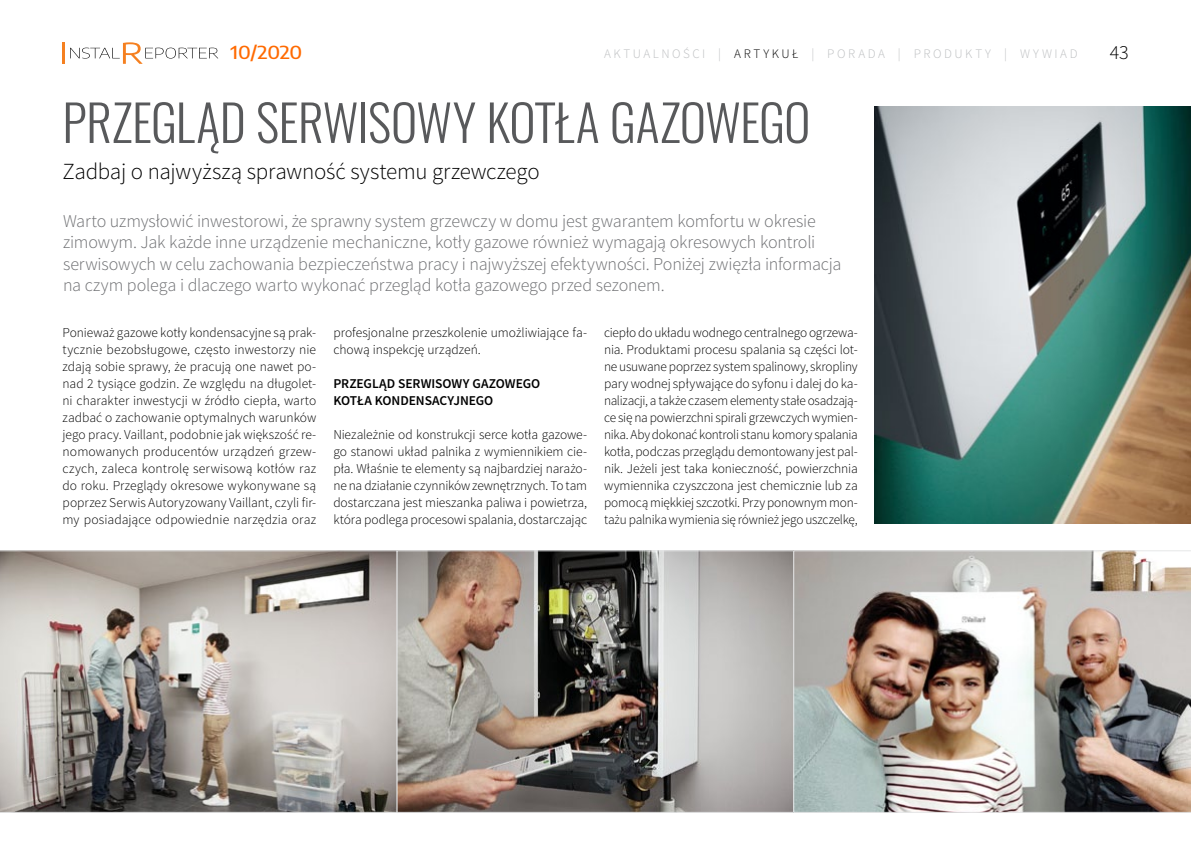
<style>
.page{position:relative;width:1191px;height:842px;background:#fff}
.page>*{position:absolute;margin:0;border:0;box-sizing:border-box;transform-origin:0 0}
.t1{font:300 50px "Oswald";letter-spacing:-.01em;color:#58595b}
.t2{font:300 23px "Source Sans Pro";letter-spacing:-.01em;color:#000}
.t3{font:300 20px "Source Sans Pro";color:#000}
.t4{font:300 18px/21.6px "Source Sans Pro";letter-spacing:-.01em;color:#6d6e71}
.t5{font:500 18px "Encode Sans";letter-spacing:-.015em;color:#ff6a00;scale:1.11 1}
.t6{font:300 13.5px/17px "Source Sans Pro";letter-spacing:-.005em;color:#000;text-align:justify}
.t7{font:600 13.5px/17px "Source Sans Pro";letter-spacing:-.005em;color:#000}
.t8{font:300 13px "Source Sans Pro";letter-spacing:.195em;color:#bcbec0}
.s1{color:#000}
</style>
<div class="page">
<hr style="left:62px;top:43px;width:3px;height:21px;background:#f58020">
<svg style="left:70px;top:42px;width:148px;height:22px"></svg>
<img style="left:399px;top:553px;width:394px;height:257px">
<svg style="left:0;top:551px;width:397px;height:261px;background:#a9a49e"></svg>
<div style="left:397px;top:551px;width:398px;height:261px;border:1px solid #e6e7e8"></div>
<img style="left:874px;top:106px;width:317px;height:417px">
<img style="left:793px;top:551px;width:398px;height:261px">
<h3 class="t5" style="left:230px;top:40px;width:66px">10/2020</h3>
<p class="t8" style="left:604px;top:46px;width:459px">AKTUALNOŚCI | <span class="s1">ARTYKUŁ</span> | PORADa | PRODUKTY | wywiad</p>
<h3 class="t3" style="left:1110px;top:40px;width:20px">43</h3>
<h1 class="t1" style="left:62px;top:89px;width:749px">PRZEGLĄD SERWISOWY KOTŁA GAZOWEGO</h1>
<h2 class="t2" style="left:62px;top:157px;width:479px">Zadbaj o najwyższą sprawność systemu grzewczego</h2>
<p class="t4" style="left:63px;top:210px;width:780px">Warto uzmysłowić inwestorowi, że sprawny system grzewczy w domu jest gwarantem komfortu w okresie zimowym. Jak każde inne urządzenie mechaniczne, kotły gazowe również wymagają okresowych kontroli serwisowych w celu zachowania bezpieczeństwa pracy i najwyższej efektywności. Poniżej zwięzła informacja na czym polega i dlaczego warto wykonać przegląd kotła gazowego przed sezonem.</p>
<p class="t6" style="left:63px;top:324px;width:255px">Ponieważ gazowe kotły kondensacyjne są prak&shy;tycznie bezobsługowe, często inwestorzy nie zdają sobie sprawy, że pracują one nawet po&shy;nad 2 tysiące godzin. Ze względu na długolet&shy;ni charakter inwestycji w źródło ciepła, warto zadbać o zachowanie optymalnych warunków jego pracy. Vaillant, podobnie jak większość re&shy;nomowanych producentów urządzeń grzew&shy;czych, zaleca kontrolę serwisową kotłów raz do roku. Przeglądy okresowe wykonywane są poprzez Serwis Autoryzowany Vaillant, czyli fir&shy;my posiadające odpowiednie narzędzia oraz</p>
<p class="t6" style="left:333px;top:324px;width:255px">profesjonalne przeszkolenie umożliwiające fa&shy;chową inspekcję urządzeń.</p>
<p class="t7" style="left:333px;top:376px;width:208px">PRZEGLĄD SERWISOWY GAZOWEGO<br>KOTŁA KONDENSACYJNEGO</p>
<p class="t6" style="left:333px;top:426px;width:255px">Niezależnie od konstrukcji serce kotła gazowe&shy;go stanowi układ palnika z wymiennikiem cie&shy;pła. Właśnie te elementy są najbardziej narażo&shy;ne na działanie czynników zewnętrznych. To tam dostarczana jest mieszanka paliwa i powietrza, która podlega procesowi spalania, dostarczając</p>
<p class="t6" style="left:604px;top:324px;width:255px">ciepło do układu wodnego centralnego ogrzewa&shy;nia. Produktami procesu spalania są części lot&shy;ne usuwane poprzez system spalinowy, skropliny pary wodnej spływające do syfonu i dalej do ka&shy;nalizacji, a także czasem elementy stałe osadzają&shy;ce się na powierzchni spirali grzewczych wymien&shy;nika. Aby dokonać kontroli stanu komory spalania kotła, podczas przeglądu demontowany jest pal&shy;nik. Jeżeli jest taka konieczność, powierzchnia wymiennika czyszczona jest chemicznie lub za pomocą miękkiej szczotki. Przy ponownym mon&shy;tażu palnika wymienia się również jego uszczelkę,</p>
</div>
